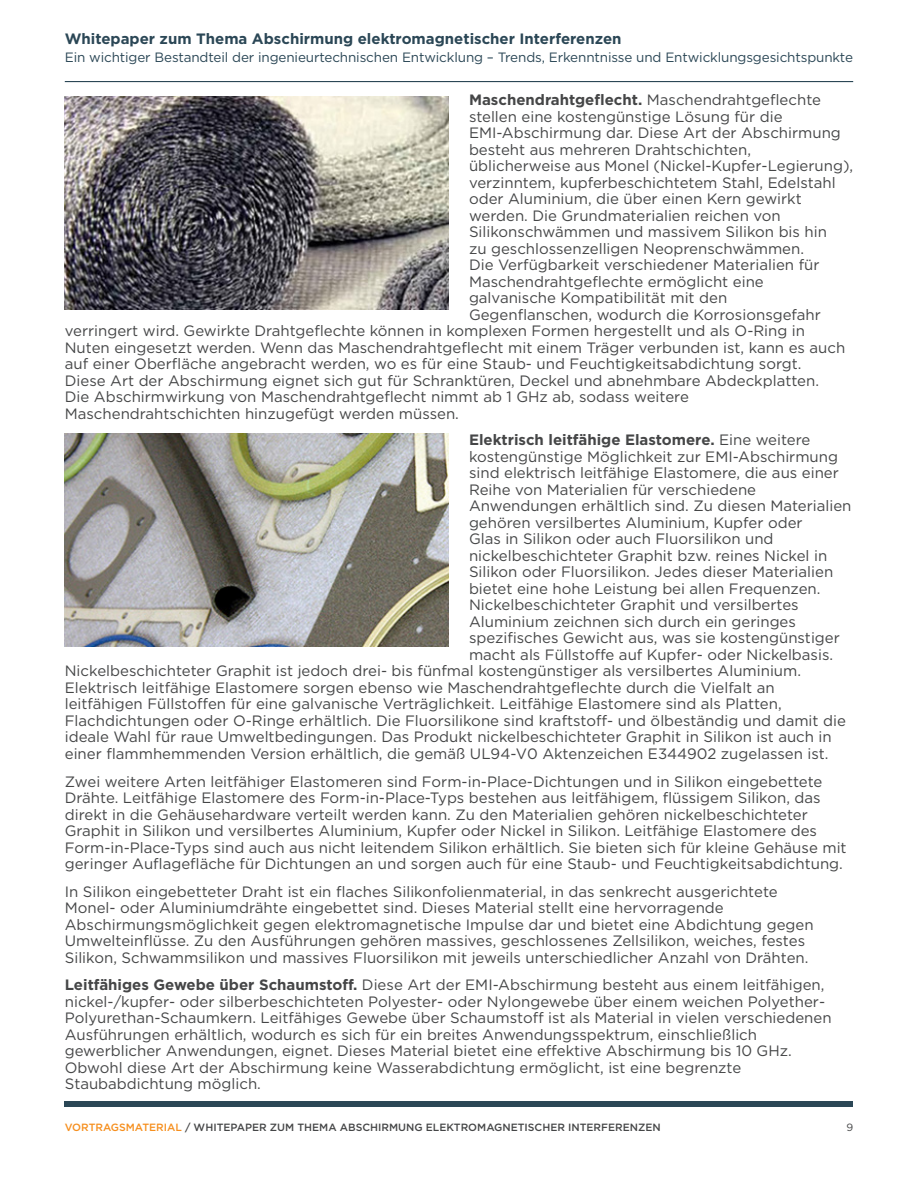
<style>
.page{position:relative;width:918px;height:1188px;background:#fff}
.page>*{position:absolute;margin:0;border:0;box-sizing:border-box;transform-origin:0 0}
.WP_Intro_Body{font:15px/16.5px "Gotham";color:#454647}
.WP_Intro_Body-2{font:700 15px "Gotham";color:#454647}
.t1{font:700 15px "Gotham";color:#2b4756}
.t2{font:13.5px "Gotham";letter-spacing:-.01em;color:#2b4756}
.t3{font:500 10.5px "Gotham";color:#454647}
.t4{font:10.5px "Gotham";color:#454647}
.s1{font-weight:400}
.s2{font-weight:700}
.s3{color:#f68f1e}
</style>
<div class="page">
<div style="left:65px;top:1101px;width:788px;height:6px;background:#2b4756"></div>
<hr style="left:65px;top:81px;width:788px;height:1px;background:#2b4756">
<img style="left:64px;top:96px;width:385px;height:213px">
<img style="left:64px;top:434px;width:385px;height:212px">
<p class="t1" style="left:65px;top:29px;width:558px">Whitepaper zum Thema Abschirmung elektromagnetischer Interferenzen</p>
<p class="t2" style="left:65px;top:48px;width:790px">Ein wichtiger Bestandteil der ingenieurtechnischen Entwicklung – Trends, Erkenntnisse und Entwicklungsgesichtspunkte</p>
<p class="WP_Intro_Body-2" style="left:469px;top:90px;width:354px">Maschendrahtgeflecht. <span class="s1">Maschendrahtgeflechte</span></p>
<p class="WP_Intro_Body" style="left:469px;top:108px;width:315px">stellen eine kostengünstige Lösung für die</p>
<p class="WP_Intro_Body" style="left:469px;top:124px;width:373px">EMI-Abschirmung dar. Diese Art der Abschirmung</p>
<p class="WP_Intro_Body" style="left:469px;top:141px;width:284px">besteht aus mehreren Drahtschichten,</p>
<p class="WP_Intro_Body" style="left:469px;top:157px;width:386px">üblicherweise aus Monel (Nickel-Kupfer-Legierung),</p>
<p class="WP_Intro_Body" style="left:469px;top:174px;width:368px">verzinntem, kupferbeschichtetem Stahl, Edelstahl</p>
<p class="WP_Intro_Body" style="left:469px;top:190px;width:334px">oder Aluminium, die über einen Kern gewirkt</p>
<p class="WP_Intro_Body" style="left:469px;top:207px;width:313px">werden. Die Grundmaterialien reichen von</p>
<p class="WP_Intro_Body" style="left:469px;top:223px;width:359px">Silikonschwämmen und massivem Silikon bis hin</p>
<p class="WP_Intro_Body" style="left:469px;top:240px;width:337px">zu geschlossenzelligen Neoprenschwämmen.</p>
<p class="WP_Intro_Body" style="left:469px;top:256px;width:352px">Die Verfügbarkeit verschiedener Materialien für</p>
<p class="WP_Intro_Body" style="left:469px;top:273px;width:296px">Maschendrahtgeflechte ermöglicht eine</p>
<p class="WP_Intro_Body" style="left:469px;top:289px;width:260px">galvanische Kompatibilität mit den</p>
<p class="WP_Intro_Body" style="left:469px;top:306px;width:353px">Gegenflanschen, wodurch die Korrosionsgefahr</p>
<p class="WP_Intro_Body" style="left:65px;top:322px;width:742px">verringert wird. Gewirkte Drahtgeflechte können in komplexen Formen hergestellt und als O-Ring in</p>
<p class="WP_Intro_Body" style="left:65px;top:339px;width:782px">Nuten eingesetzt werden. Wenn das Maschendrahtgeflecht mit einem Träger verbunden ist, kann es auch</p>
<p class="WP_Intro_Body" style="left:65px;top:355px;width:738px">auf einer Oberfläche angebracht werden, wo es für eine Staub- und Feuchtigkeitsabdichtung sorgt.</p>
<p class="WP_Intro_Body" style="left:65px;top:372px;width:756px">Diese Art der Abschirmung eignet sich gut für Schranktüren, Deckel und abnehmbare Abdeckplatten.</p>
<p class="WP_Intro_Body" style="left:65px;top:388px;width:626px">Die Abschirmwirkung von Maschendrahtgeflecht nimmt ab 1 GHz ab, sodass weitere</p>
<p class="WP_Intro_Body" style="left:65px;top:405px;width:396px">Maschendrahtschichten hinzugefügt werden müssen.</p>
<p class="WP_Intro_Body-2" style="left:469px;top:430px;width:343px">Elektrisch leitfähige Elastomere. <span class="s1">Eine weitere</span></p>
<p class="WP_Intro_Body" style="left:469px;top:448px;width:371px">kostengünstige Möglichkeit zur EMI-Abschirmung</p>
<p class="WP_Intro_Body" style="left:469px;top:465px;width:371px">sind elektrisch leitfähige Elastomere, die aus einer</p>
<p class="WP_Intro_Body" style="left:469px;top:481px;width:289px">Reihe von Materialien für verschiedene</p>
<p class="WP_Intro_Body" style="left:469px;top:498px;width:384px">Anwendungen erhältlich sind. Zu diesen Materialien</p>
<p class="WP_Intro_Body" style="left:469px;top:514px;width:335px">gehören versilbertes Aluminium, Kupfer oder</p>
<p class="WP_Intro_Body" style="left:469px;top:531px;width:306px">Glas in Silikon oder auch Fluorsilikon und</p>
<p class="WP_Intro_Body" style="left:469px;top:547px;width:360px">nickelbeschichteter Graphit bzw. reines Nickel in</p>
<p class="WP_Intro_Body" style="left:469px;top:564px;width:366px">Silikon oder Fluorsilikon. Jedes dieser Materialien</p>
<p class="WP_Intro_Body" style="left:469px;top:580px;width:353px">bietet eine hohe Leistung bei allen Frequenzen.</p>
<p class="WP_Intro_Body" style="left:469px;top:597px;width:331px">Nickelbeschichteter Graphit und versilbertes</p>
<p class="WP_Intro_Body" style="left:469px;top:613px;width:328px">Aluminium zeichnen sich durch ein geringes</p>
<p class="WP_Intro_Body" style="left:469px;top:630px;width:372px">spezifisches Gewicht aus, was sie kostengünstiger</p>
<p class="WP_Intro_Body" style="left:469px;top:646px;width:366px">macht als Füllstoffe auf Kupfer- oder Nickelbasis.</p>
<p class="WP_Intro_Body" style="left:65px;top:663px;width:738px">Nickelbeschichteter Graphit ist jedoch drei- bis fünfmal kostengünstiger als versilbertes Aluminium.</p>
<p class="WP_Intro_Body" style="left:65px;top:679px;width:711px">Elektrisch leitfähige Elastomere sorgen ebenso wie Maschendrahtgeflechte durch die Vielfalt an</p>
<p class="WP_Intro_Body" style="left:65px;top:696px;width:718px">leitfähigen Füllstoffen für eine galvanische Verträglichkeit. Leitfähige Elastomere sind als Platten,</p>
<p class="WP_Intro_Body" style="left:65px;top:712px;width:783px">Flachdichtungen oder O-Ringe erhältlich. Die Fluorsilikone sind kraftstoff- und ölbeständig und damit die</p>
<p class="WP_Intro_Body" style="left:65px;top:729px;width:768px">ideale Wahl für raue Umweltbedingungen. Das Produkt nickelbeschichteter Graphit in Silikon ist auch in</p>
<p class="WP_Intro_Body" style="left:65px;top:745px;width:765px">einer flammhemmenden Version erhältlich, die gemäß UL94-V0 Aktenzeichen E344902 zugelassen ist.</p>
<p class="WP_Intro_Body" style="left:65px;top:773px;width:783px">Zwei weitere Arten leitfähiger Elastomeren sind Form-in-Place-Dichtungen und in Silikon eingebettete Drähte. Leitfähige Elastomere des Form-in-Place-Typs bestehen aus leitfähigem, flüssigem Silikon, das direkt in die Gehäusehardware verteilt werden kann. Zu den Materialien gehören nickelbeschichteter Graphit in Silikon und versilbertes Aluminium, Kupfer oder Nickel in Silikon. Leitfähige Elastomere des Form-in-Place-Typs sind auch aus nicht leitendem Silikon erhältlich. Sie bieten sich für kleine Gehäuse mit geringer Auflagefläche für Dichtungen an und sorgen auch für eine Staub- und Feuchtigkeitsabdichtung.</p>
<p class="WP_Intro_Body" style="left:65px;top:883px;width:750px">In Silikon eingebetteter Draht ist ein flaches Silikonfolienmaterial, in das senkrecht ausgerichtete Monel- oder Aluminiumdrähte eingebettet sind. Dieses Material stellt eine hervorragende Abschirmungsmöglichkeit gegen elektromagnetische Impulse dar und bietet eine Abdichtung gegen Umwelteinflüsse. Zu den Ausführungen gehören massives, geschlossenes Zellsilikon, weiches, festes Silikon, Schwammsilikon und massives Fluorsilikon mit jeweils unterschiedlicher Anzahl von Drähten.</p>
<p class="WP_Intro_Body" style="left:65px;top:976px;width:768px"><span class="s2">Leitfähiges Gewebe über Schaumstoff.</span> Diese Art der EMI-Abschirmung besteht aus einem leitfähigen, nickel-/kupfer- oder silberbeschichteten Polyester- oder Nylongewebe über einem weichen Polyether-Polyurethan-Schaumkern. Leitfähiges Gewebe über Schaumstoff ist als Material in vielen verschiedenen Ausführungen erhältlich, wodurch es sich für ein breites Anwendungsspektrum, einschließlich gewerblicher Anwendungen, eignet. Dieses Material bietet eine effektive Abschirmung bis 10 GHz.<br>Obwohl diese Art der Abschirmung keine Wasserabdichtung ermöglicht, ist eine begrenzte Staubabdichtung möglich.</p>
<p class="t3" style="left:65px;top:1120px;width:597px"><span class="s3">VORTRAGSMATERIAL</span> / WHITEPAPER ZUM THEMA ABSCHIRMUNG ELEKTROMAGNETISCHER INTERFERENZEN</p>
<p class="t4" style="left:846px;top:1121px;width:8px">9</p>
</div>
